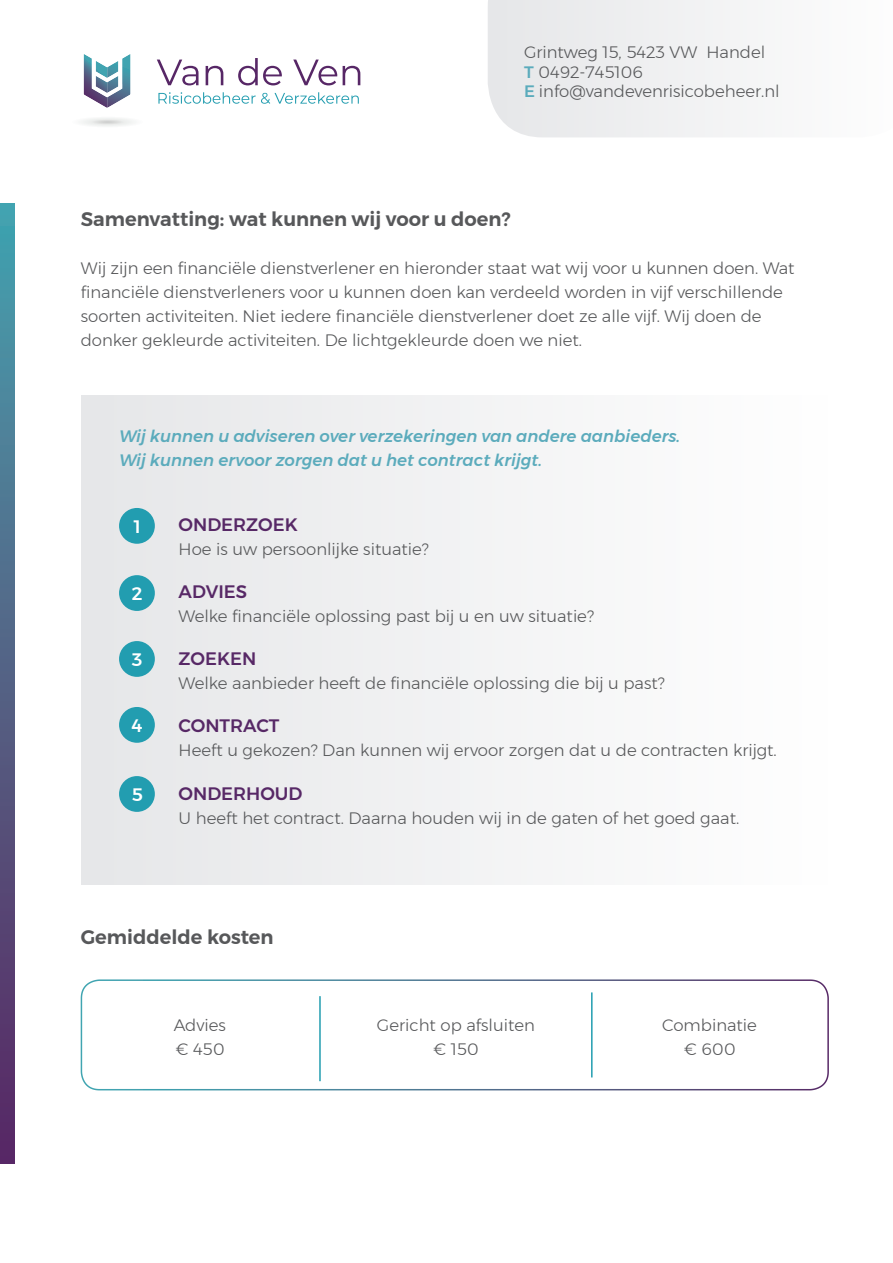
<style>
.page{position:relative;width:893px;height:1263px;background:#fff}
.page>*{position:absolute;margin:0;border:0;box-sizing:border-box;transform-origin:0 0}
.t1{font:600 19.5px "Montserrat";color:#57585a}
.t2{font:500 18px "Montserrat";color:#572866}
.t3{font:500 18px "Montserrat";color:#fff}
.t4{font:300 16.5px/24px "Montserrat";color:#57585a}
.t5{font:italic 500 16.5px/24px "Montserrat";color:#5babbc}
.s1{font-weight:500;color:#5babbc}
</style>
<div class="page">
<div style="left:488px;top:0;width:259px;height:137px;background:#edeeef"></div>
<svg style="left:0;top:203px;width:14px;height:960px;background:#516286"></svg>
<div style="left:81px;top:395px;width:747px;height:489px;background:#f2f2f3"></div>
<svg style="left:84px;top:54px;width:47px;height:54px"></svg>
<svg style="left:157px;top:60px;width:42px;height:25px"></svg>
<svg style="left:206px;top:66px;width:17px;height:19px"></svg>
<svg style="left:238px;top:58px;width:44px;height:27px"></svg>
<svg style="left:293px;top:60px;width:44px;height:25px"></svg>
<svg style="left:343px;top:66px;width:17px;height:19px"></svg>
<svg style="left:158px;top:92px;width:201px;height:12px"></svg>
<svg style="left:82px;top:118px;width:51px;height:8px"></svg>
<div style="left:119px;top:508px;width:36px;height:36px;background:#229db0;border-radius:50%"></div>
<div style="left:119px;top:575px;width:36px;height:36px;background:#229db0;border-radius:50%"></div>
<div style="left:119px;top:641px;width:36px;height:36px;background:#229db0;border-radius:50%"></div>
<div style="left:119px;top:707px;width:36px;height:36px;background:#229db0;border-radius:50%"></div>
<div style="left:119px;top:776px;width:36px;height:36px;background:#229db0;border-radius:50%"></div>
<div style="left:81px;top:979px;width:748px;height:111px;border:2px solid #fff;border-radius:18px"></div>
<hr style="left:319px;top:996px;width:2px;height:85px;background:#229db0">
<hr style="left:591px;top:992px;width:2px;height:85px;background:#229db0">
<p class="t4" style="left:524px;top:43px;width:257px;line-height:19.8px">Grintweg 15, 5423 VW Handel<br><span class="s1">T</span> 0492-745106<br><span class="s1">E</span> info@vandevenrisicobeheer.nl</p>
<p class="t1" style="left:81px;top:211px;width:431px">Samenvatting: wat kunnen wij voor u doen?</p>
<p class="t4" style="left:81px;top:256px;width:715px">Wij zijn een financiële dienstverlener en hieronder staat wat wij voor u kunnen doen. Wat financiële dienstverleners voor u kunnen doen kan verdeeld worden in vijf verschillende soorten activiteiten. Niet iedere financiële dienstverlener doet ze alle vijf. Wij doen de donker gekleurde activiteiten. De lichtgekleurde doen we niet.</p>
<p class="t5" style="left:119px;top:425px;width:563px">Wij kunnen u adviseren over verzekeringen van andere aanbieders.<br>Wij kunnen ervoor zorgen dat u het contract krijgt.</p>
<p class="t3" style="left:134px;top:516px;width:8px">1</p>
<p class="t3" style="left:132px;top:583px;width:12px">2</p>
<p class="t3" style="left:132px;top:649px;width:12px">3</p>
<p class="t3" style="left:132px;top:715px;width:12px">4</p>
<p class="t3" style="left:132px;top:784px;width:13px">5</p>
<p class="t2" style="left:179px;top:514px;width:121px">ONDERZOEK</p>
<p class="t4" style="left:179px;top:538px;width:252px">Hoe is uw persoonlijke situatie?</p>
<p class="t2" style="left:179px;top:581px;width:70px">ADVIES</p>
<p class="t4" style="left:179px;top:604px;width:417px">Welke financiële oplossing past bij u en uw situatie?</p>
<p class="t2" style="left:179px;top:648px;width:79px">ZOEKEN</p>
<p class="t4" style="left:179px;top:671px;width:488px">Welke aanbieder heeft de financiële oplossing die bij u past?</p>
<p class="t2" style="left:179px;top:715px;width:102px">CONTRACT</p>
<p class="t4" style="left:179px;top:740px;width:600px">Heeft u gekozen? Dan kunnen wij ervoor zorgen dat u de contracten krijgt.</p>
<p class="t2" style="left:179px;top:783px;width:125px">ONDERHOUD</p>
<p class="t4" style="left:179px;top:807px;width:562px">U heeft het contract. Daarna houden wij in de gaten of het goed gaat.</p>
<p class="t1" style="left:81px;top:928px;width:194px">Gemiddelde kosten</p>
<p class="t4" style="left:174px;top:1014px;width:54px">Advies € 450</p>
<p class="t4" style="left:377px;top:1014px;width:159px;text-align:center">Gericht op afsluiten € 150</p>
<p class="t4" style="left:662px;top:1014px;width:96px;text-align:center">Combinatie € 600</p>
</div>
